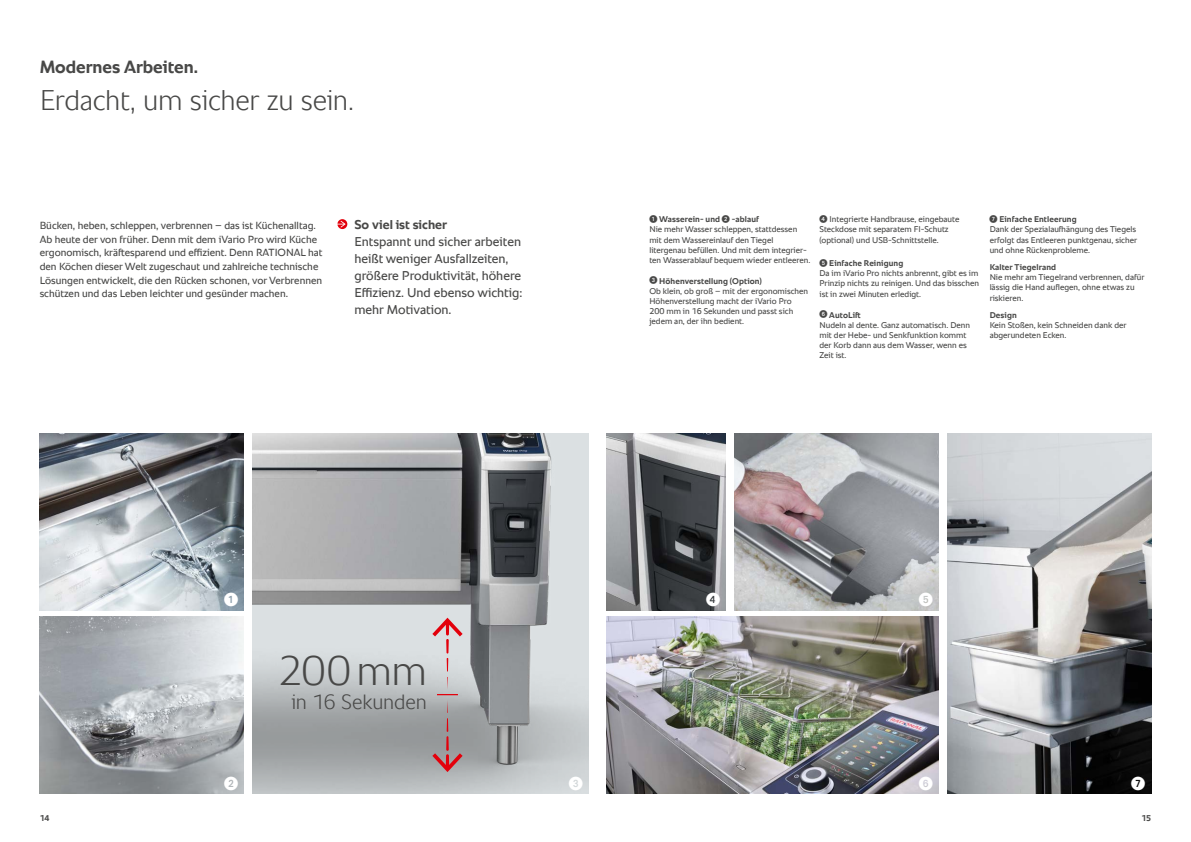
<style>
.page{position:relative;width:1191px;height:842px;background:#fff}
.page>*{position:absolute;margin:0;border:0;box-sizing:border-box;transform-origin:0 0}
.t1{font:300 42px "RATIONAL Sans TT";letter-spacing:-.005em;color:#484847}
.t2{font:300 29px "RATIONAL Sans TT";letter-spacing:-.015em;color:#484847}
.t3{font:300 21px "RATIONAL Sans TT";letter-spacing:-.005em;color:#484847}
.t4{font:700 18px "RATIONAL Sans TT";color:#484847}
.t5{font:14px "European Pi One";color:#fff}
.t6{font:13px/17px "RATIONAL Sans TT";color:#484847}
.t7{font:700 13px "RATIONAL Sans TT";color:#484847}
.t8{font:10.5px/13.6px "RATIONAL Sans TT";color:#484847}
.t9{font:8.5px/10.2px "RATIONAL Sans TT";color:#484847}
.t10{font:700 8.5px "RATIONAL Sans TT";letter-spacing:.015em;color:#484847}
.s1{font-weight:700}
</style>
<div class="page">
<img style="left:252px;top:433px;width:336px;height:361px">
<svg style="left:432px;top:618px;width:30px;height:53px;background:#dbbec1"></svg>
<svg style="left:432px;top:677px;width:30px;height:95px;background:#ac9a9c"></svg>
<img style="left:947px;top:433px;width:204px;height:361px">
<img style="left:734px;top:433px;width:204px;height:177px">
<img style="left:607px;top:617px;width:331px;height:177px">
<img style="left:40px;top:433px;width:204px;height:177px">
<img style="left:40px;top:617px;width:204px;height:177px">
<img style="left:607px;top:433px;width:119px;height:177px">
<svg style="left:337px;top:219px;width:10px;height:10px"></svg>
<h3 class="t4" style="left:40px;top:53px;width:160px">Modernes Arbeiten.</h3>
<h2 class="t2" style="left:40px;top:79px;width:316px">Erdacht, um sicher zu sein.</h2>
<p class="t8" style="left:40px;top:219px;width:284px">Bücken, heben, schleppen, verbrennen – das ist Küchenalltag.<br>Ab heute der von früher. Denn mit dem iVario Pro wird Küche ergonomisch, kräftesparend und effizient. Denn RATIONAL hat den Köchen dieser Welt zugeschaut und zahlreiche technische Lösungen entwickelt, die den Rücken schonen, vor Verbrennen schützen und das Leben leichter und gesünder machen.</p>
<h3 class="t7" style="left:354px;top:215px;width:94px">So viel ist sicher</h3>
<h3 class="t6" style="left:354px;top:233px;width:169px">Entspannt und sicher arbeiten heißt weniger Ausfallzeiten, größere Produktivität, höhere<br>Effizienz. Und ebenso wichtig: mehr Motivation.</h3>
<p class="t9" style="left:649px;top:214px;width:162px"><sup>1</sup> <span class="s1">Wasserein- und</span> <sup>2</sup> <span class="s1">-ablauf<br></span>Nie mehr Wasser schleppen, stattdessen mit dem Wassereinlauf den Tiegel litergenau befüllen. Und mit dem integrier&shy;ten Wasserablauf bequem wieder entleeren.</p>
<p class="t9" style="left:649px;top:276px;width:160px"><sup>3</sup> <span class="s1">Höhenverstellung (Option)<br></span>Ob klein, ob groß – mit der ergonomischen Höhenverstellung macht der iVario Pro 200 mm in 16 Sekunden und passt sich jedem an, der ihn bedient.</p>
<p class="t9" style="left:819px;top:214px;width:141px"><sup>4</sup> Integrierte Handbrause, eingebaute<br>Steckdose mit separatem FI-Schutz (optional) und USB-Schnittstelle.</p>
<p class="t9" style="left:819px;top:258px;width:161px"><sup>5</sup> <span class="s1">Einfache Reinigung<br></span>Da im iVario Pro nichts anbrennt, gibt es im Prinzip nichts zu reinigen. Und das bisschen ist in zwei Minuten erledigt.</p>
<p class="t9" style="left:819px;top:310px;width:152px"><sup>6</sup> <span class="s1">AutoLift<br></span>Nudeln al dente. Ganz automatisch. Denn mit der Hebe- und Senkfunktion kommt der Korb dann aus dem Wasser, wenn es<br>Zeit ist.</p>
<p class="t9" style="left:989px;top:214px;width:149px"><sup>7</sup> <span class="s1">Einfache Entleerung<br></span>Dank der Spezialaufhängung des Tiegels erfolgt das Entleeren punktgenau, sicher und ohne Rückenprobleme.</p>
<p class="t10" style="left:989px;top:261px;width:68px">Kalter Tiegelrand</p>
<p class="t9" style="left:989px;top:272px;width:156px">Nie mehr am Tiegelrand verbrennen, dafür lässig die Hand auflegen, ohne etwas zu riskieren.</p>
<p class="t10" style="left:989px;top:308px;width:29px">Design</p>
<p class="t9" style="left:989px;top:320px;width:138px">Kein Stoßen, kein Schneiden dank der abgerundeten Ecken.</p>
<h3 class="t5" style="left:224px;top:592px;width:15px">1</h3>
<h1 class="t1" style="left:278px;top:640px;width:150px">200mm</h1>
<h3 class="t3" style="left:291px;top:686px;width:137px">in 16 Sekunden</h3>
<h3 class="t5" style="left:706px;top:592px;width:15px">4</h3>
<h3 class="t5" style="left:919px;top:592px;width:15px">5</h3>
<h3 class="t5" style="left:224px;top:776px;width:15px">2</h3>
<h3 class="t5" style="left:569px;top:776px;width:15px">3</h3>
<h3 class="t5" style="left:919px;top:776px;width:15px">6</h3>
<h3 class="t5" style="left:1131px;top:776px;width:15px">7</h3>
<p class="t10" style="left:40px;top:812px;width:11px">14</p>
<p class="t10" style="left:1141px;top:812px;width:11px">15</p>
</div>
